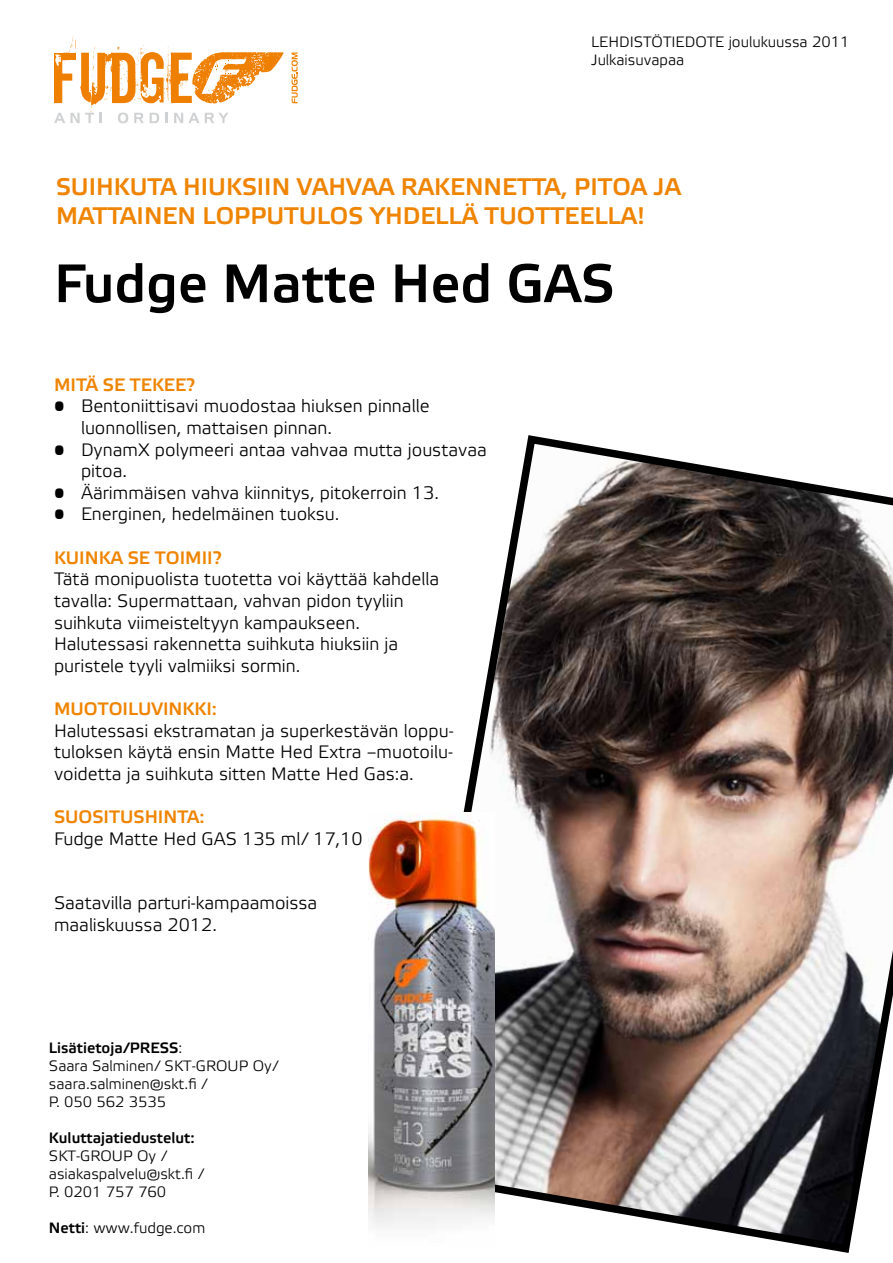
<style>
.page{position:relative;width:893px;height:1263px;background:#fff}
.page>*{position:absolute;margin:0;border:0;box-sizing:border-box;transform-origin:0 0}
.t1{font:500 54px "Elektra";color:#000}
.t2{font:500 24px/28.8px "Elektra";color:#ef8400}
.t3{font:300 18px/21.6px "Elektra";color:#000}
.t4{font:500 18px "Elektra";color:#ef8400}
.t5{font:300 15px/18px "Elektra";color:#000}
.t6{font:500 15px "Elektra";color:#000}
.s1{font-weight:500}
</style>
<div class="page">
<svg style="left:463px;top:435px;width:430px;height:818px"></svg>
<svg style="left:54px;top:36px;width:230px;height:87px"></svg>
<svg style="left:291px;top:53px;width:7px;height:50px"></svg>
<img style="left:369px;top:812px;width:126px;height:434px">
<p class="t5" style="left:591px;top:34px;width:260px">LEHDISTÖTIEDOTE joulukuussa 2011<br>Julkaisuvapaa</p>
<h2 class="t2" style="left:56px;top:173px;width:626px">SUIHKUTA HIUKSIIN VAHVAA RAKENNETTA, PITOA JA<br>MATTAINEN LOPPUTULOS YHDELLÄ TUOTTEELLA!</h2>
<h1 class="t1" style="left:54px;top:254px;width:562px">Fudge Matte Hed GAS</h1>
<p class="t4" style="left:54px;top:375px;width:143px">MITÄ SE TEKEE?</p>
<p class="t3" style="left:81px;top:396px;width:350px;text-indent:-27px">• Bentoniittisavi muodostaa hiuksen pinnalle luonnollisen, mattaisen pinnan.</p>
<p class="t3" style="left:81px;top:439px;width:407px;text-indent:-27px">• DynamX polymeeri antaa vahvaa mutta joustavaa pitoa.</p>
<p class="t3" style="left:54px;top:482px;width:386px">• Äärimmäisen vahva kiinnitys, pitokerroin 13.</p>
<p class="t3" style="left:54px;top:504px;width:287px">• Energinen, hedelmäinen tuoksu.</p>
<p class="t4" style="left:54px;top:548px;width:169px">KUINKA SE TOIMII?</p>
<p class="t3" style="left:54px;top:569px;width:387px">Tätä monipuolista tuotetta voi käyttää kahdella tavalla: Supermattaan, vahvan pidon tyyliin suihkuta viimeisteltyyn kampaukseen.<br>Halutessasi rakennetta suihkuta hiuksiin ja puristele tyyli valmiiksi sormin.</p>
<p class="t4" style="left:54px;top:699px;width:164px">MUOTOILUVINKKI:</p>
<p class="t3" style="left:54px;top:720px;width:401px;text-align:justify">Halutessasi ekstramatan ja superkestävän loppu&shy;tuloksen käytä ensin Matte Hed Extra –muotoilu&shy;voidetta ja suihkuta sitten Matte Hed Gas:a.</p>
<p class="t4" style="left:54px;top:807px;width:152px">SUOSITUSHINTA:</p>
<p class="t3" style="left:54px;top:828px;width:310px">Fudge Matte Hed GAS 135 ml/ 17,10</p>
<p class="t3" style="left:54px;top:893px;width:265px">Saatavilla parturi-kampaamoissa maaliskuussa 2012.</p>
<p class="t5" style="left:49px;top:1039px;width:231px"><span class="s1">Lisätietoja/PRESS</span>:<br>Saara Salminen/ SKT-GROUP Oy/ saara.salminen@skt.fi /<br>P. 050 562 3535</p>
<p class="t6" style="left:49px;top:1129px;width:147px">Kuluttajatiedustelut:</p>
<p class="t5" style="left:49px;top:1147px;width:156px">SKT-GROUP Oy / asiakaspalvelu@skt.fi /<br>P. 0201 757 760</p>
<p class="t5" style="left:49px;top:1219px;width:158px"><span class="s1">Netti</span>: www.fudge.com</p>
</div>
